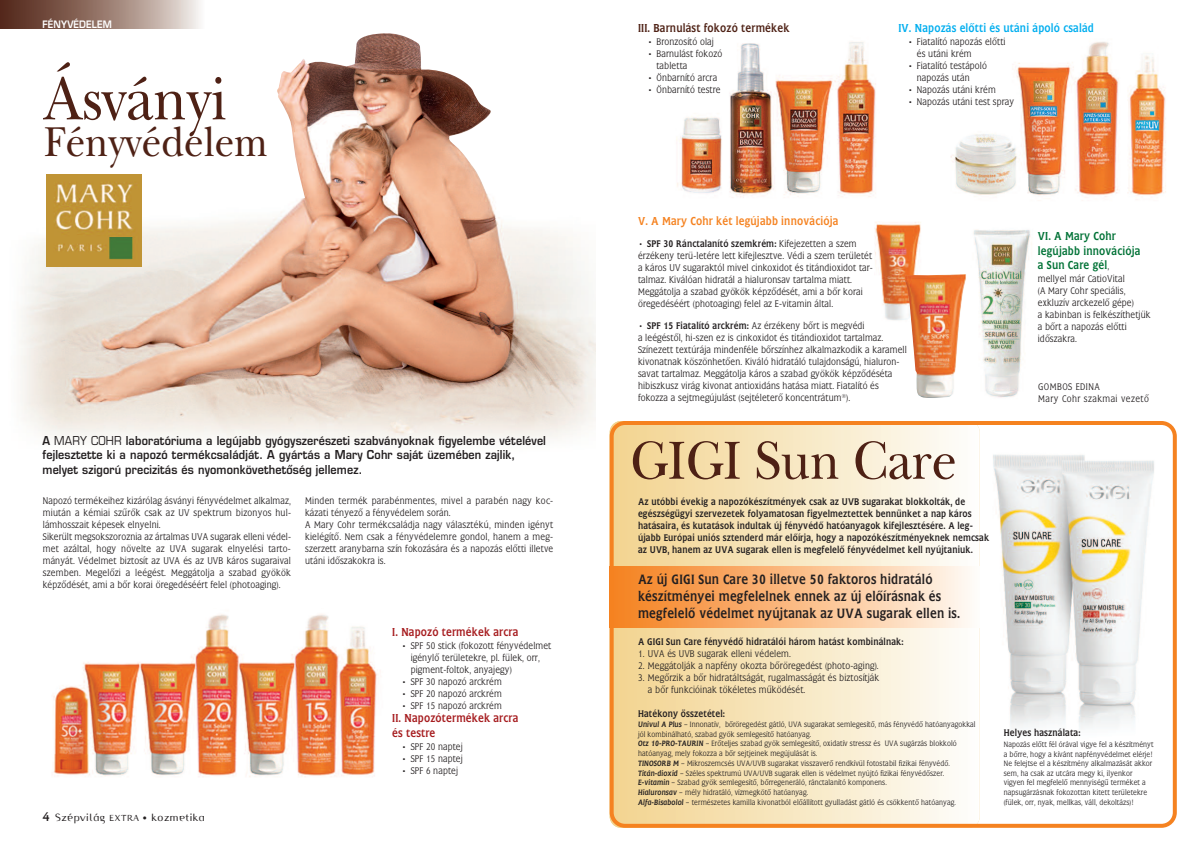
<style>
.page{position:relative;width:1191px;height:842px;background:#fff}
.page>*{position:absolute;margin:0;border:0;box-sizing:border-box;transform-origin:0 0}
.t1{font:63px "H New Baskerville Roman";color:#4e2115;scale:.9 1}
.t2{font:56px "H New Baskerville Roman";color:#4e2115;scale:.9 1}
.t3{font:43.6px "H New Baskerville Roman";color:#4e2115;scale:.9 1}
.t4{font:14px/16.8px "Flange Regular Hun";letter-spacing:.015em;color:#231f20;scale:.9 1}
.t5{font:12px/14.4px "H Eurostyle Demi";letter-spacing:.015em;color:#231f20;scale:.9 1}
.t6{font:12px/14.4px "Flange Regular Hun";letter-spacing:.015em;color:#a61c1f;scale:.9 1}
.t7{font:12px/14.4px "Flange Regular Hun";letter-spacing:.015em;color:#007236;scale:.9 1}
.t8{font:12px "Flange Regular Hun";letter-spacing:.015em;color:#00aeef;scale:.9 1}
.t9{font:12px "Flange Regular Hun";letter-spacing:.015em;color:#f58220;scale:.9 1}
.t10{font:12px "Flange Regular Hun";letter-spacing:.015em;color:#4e2115;scale:.9 1}
.t11{font:11px "Censor Sans";letter-spacing:.05em;color:#231f20}
.t12{font:10px/12px "Flange Light Hun";letter-spacing:.015em;color:#231f20;scale:.9 1}
.t13{font:10px/12px "Flange Regular Hun";letter-spacing:.015em;color:#231f20;scale:.9 1}
.t14{font:10px/12px "Flange Light Hun";letter-spacing:.015em;color:#231f20}
.t15{font:10px/12px "Flange Light Hun";letter-spacing:.05em;color:#231f20;scale:.9 1}
.t16{font:10px "H Eurostyle Demi";letter-spacing:.015em;color:#fff;scale:.9 1}
.t17{font:8px/9.7px "Flange Light Hun";letter-spacing:.015em;color:#231f20;scale:.9 1}
.s1{font-family:"H Eurostyle"}
.s2{font-weight:700;font-size:13px}
.s3{font-size:9px}
.s4{font-family:"Flange Light Hun"}
.s5{font-family:"Flange Light Hun";font-size:10px;color:#231f20}
.s6{font-family:"Flange Regular Italic Hun"}
</style>
<div class="page">
<img style="left:19px;top:33px;width:576px;height:408px">
<img style="left:0;top:0;width:200px;height:28px">
<img style="left:53px;top:614px;width:325px;height:163px">
<img style="left:676px;top:42px;width:200px;height:156px">
<img style="left:950px;top:42px;width:216px;height:158px">
<img style="left:973px;top:229px;width:57px;height:169px">
<img style="left:875px;top:221px;width:46px;height:99px">
<img style="left:905px;top:274px;width:61px;height:124px">
<img style="left:46px;top:174px;width:95px;height:93px">
<svg style="left:609px;top:421px;width:567px;height:407px"></svg>
<div style="left:985px;top:446px;width:182px;height:334px;background:#fff"></div>
<img style="left:993px;top:454px;width:161px;height:274px">
<p class="t16" style="left:43px;top:19px;width:79px">FÉNYVÉDELEM</p>
<h1 class="t1" style="left:44px;top:61px;width:204px">Ásványi</h1>
<h3 class="t3" style="left:44px;top:116px;width:250px">Fényvédelem</h3>
<p class="t5" style="left:43px;top:433px;width:561px">A <span class="s1">MARY COHR</span> laboratóriuma a legújabb gyógyszerészeti szabványoknak figyelembe vételével fejlesztette ki a napozó termékcsaládját. A gyártás a Mary Cohr saját üzemében zajlik, melyet szigorú precizitás és nyomonkövethetôség jellemez.</p>
<p class="t12" style="left:43px;top:494px;width:277px">Napozó termékeihez kizárólag ásványi fényvédelmet alkalmaz, miután a kémiai szûrôk csak az UV spektrum bizonyos hul&shy;lámhosszait képesek elnyelni.<br>Sikerült megsokszoroznia az ártalmas UVA sugarak elleni védel&shy;met azáltal, hogy növelte az UVA sugarak elnyelési tarto&shy;mányát. Védelmet biztosít az UVA és az UVB káros sugaraival szemben. Megelôzi a leégést. Meggátolja a szabad gyökök képzôdését, ami a bôr korai öregedéséért felel (photoaging).</p>
<p class="t12" style="left:305px;top:494px;width:277px">Minden termék parabénmentes, mivel a parabén nagy koc&shy;kázati tényezô a fényvédelem során.<br>A Mary Cohr termékcsaládja nagy választékú, minden igényt kielégítô. Nem csak a fényvédelemre gondol, hanem a meg&shy;szerzett aranybarna szín fokozására és a napozás elôtti illetve utáni idôszakokra is.</p>
<p class="t11" style="left:43px;top:810px;width:164px"><span class="s2">4</span> Szépvilág <span class="s3">EXTRA •</span> kozmetika</p>
<p class="t6" style="left:392px;top:625px;width:142px">I. Napozó termékek arcra</p>
<p class="t14" style="left:411px;top:639px;width:142px;text-indent:-9px">• SPF 50 stick (fokozott fényvédelmet igénylô területekre, pl. fülek, orr, pigment-foltok, anyajegy)</p>
<p class="t14" style="left:401px;top:675px;width:102px">• SPF 30 napozó arckrém</p>
<p class="t14" style="left:401px;top:687px;width:102px">• SPF 20 napozó arckrém</p>
<p class="t14" style="left:401px;top:699px;width:102px">• SPF 15 napozó arckrém</p>
<p class="t6" style="left:392px;top:711px;width:142px">II. Napozótermékek arcra és testre</p>
<p class="t14" style="left:401px;top:740px;width:63px">• SPF 20 naptej</p>
<p class="t14" style="left:401px;top:752px;width:63px">• SPF 15 naptej</p>
<p class="t14" style="left:401px;top:764px;width:58px">• SPF 6 naptej</p>
<p class="t10" style="left:638px;top:21px;width:170px">III. Barnulást fokozó termékek</p>
<p class="t14" style="left:647px;top:36px;width:68px">• Bronzosító olaj</p>
<p class="t14" style="left:656px;top:48px;width:67px;text-indent:-9px">• Barnulást fokozó tabletta</p>
<p class="t14" style="left:647px;top:72px;width:72px">• Önbarnító arcra</p>
<p class="t14" style="left:647px;top:84px;width:75px">• Önbarnító testre</p>
<p class="t8" style="left:898px;top:21px;width:219px">IV. Napozás elôtti és utáni ápoló család</p>
<p class="t14" style="left:917px;top:36px;width:90px;text-indent:-9px">• Fiatalító napozás elôtti és utáni krém</p>
<p class="t14" style="left:917px;top:60px;width:72px;text-indent:-9px">• Fiatalító testápoló napozás után</p>
<p class="t14" style="left:907px;top:84px;width:90px">• Napozás utáni krém</p>
<p class="t14" style="left:907px;top:96px;width:108px">• Napozás utáni test spray</p>
<p class="t9" style="left:638px;top:214px;width:224px">V. A Mary Cohr két legújabb innovációja</p>
<p class="t13" style="left:638px;top:237px;width:244px">• SPF 30 Ránctalanító szemkrém: <span class="s4">Kifejezetten a szem</span></p>
<p class="t12" style="left:638px;top:250px;width:262px">érzékeny terü-letére lett kifejlesztve. Védi a szem területét a káros UV sugaraktól mivel cinkoxidot és titándioxidot tar&shy;talmaz. Kiválóan hidratál a hialuronsav tartalma miatt.<br>Meggátolja a szabad gyökök képzôdését, ami a bôr korai öregedéséért (photoaging) felel az E-vitamin által.</p>
<p class="t13" style="left:638px;top:320px;width:253px">• SPF 15 Fiatalító arckrém: <span class="s4">Az érzékeny bôrt is megvédi</span></p>
<p class="t12" style="left:638px;top:332px;width:300px">a leégéstôl, hi-szen ez is cinkoxidot és titándioxidot tartalmaz.<br>Színezett textúrája mindenféle bôrszínhez alkalmazkodik a karamell kivonatnak köszönhetôen. Kiváló hidratáló tulajdonságú, hialuron&shy;savat tartalmaz. Meggátolja káros a szabad gyökök képzôdéséta hibiszkusz virág kivonat antioxidáns hatása miatt. Fiatalító és fokozza a sejtmegújulást (sejtéleterô koncentrátum<sup>®</sup>).</p>
<p class="t7" style="left:1037px;top:229px;width:115px">VI. A Mary Cohr legújabb innovációja a Sun Care gél<span class="s5">,</span></p>
<p class="t12" style="left:1037px;top:273px;width:127px">mellyel már CatioVital<br>(A Mary Cohr speciális, exkluzív arckezelô gépe)<br>a kabinban is felkészíthetjük a bôrt a napozás elôtti idôszakra.</p>
<p class="t15" style="left:1038px;top:380px;width:124px">GOMBOS EDINA<br>Mary Cohr szakmai vezetô</p>
<h2 class="t2" style="left:630px;top:427px;width:364px">GIGI Sun Care</h2>
<p class="t13" style="left:638px;top:495px;width:392px">Az utóbbi évekig a napozókészítmények csak az UVB sugarakat blokkolták, de egészségügyi szervezetek folyamatosan figyelmeztettek bennünket a nap káros hatásaira, és kutatások indultak új fényvédô hatóanyagok kifejlesztésére. A leg&shy;újabb Európai uniós sztenderd már elôírja, hogy a napozókészítményeknek nemcsak az UVB, hanem az UVA sugarak ellen is megfelelô fényvédelmet kell nyújtaniuk.</p>
<h3 class="t4" style="left:638px;top:571px;width:359px">Az új GIGI Sun Care 30 illetve 50 faktoros hidratáló készítményei megfelelnek ennek az új elôírásnak és megfelelô védelmet nyújtanak az UVA sugarak ellen is.</h3>
<p class="t13" style="left:638px;top:636px;width:296px">A GIGI Sun Care fényvédô hidratálói három hatást kombinálnak:</p>
<p class="t12" style="left:638px;top:648px;width:171px">1. UVA és UVB sugarak elleni védelem.</p>
<p class="t12" style="left:638px;top:660px;width:269px">2. Meggátolják a napfény okozta bôröregedést (photo-aging).</p>
<p class="t12" style="left:648px;top:672px;width:258px;text-indent:-10px">3. Megôrzik a bôr hidratáltságát, rugalmasságát és biztosítják a bôr funkcióinak tökéletes mûködését.</p>
<p class="t13" style="left:638px;top:707px;width:98px">Hatékony összetétel:</p>
<p class="t17" style="left:638px;top:719px;width:376px"><span class="s6">Univul A Plus</span> – Innonatív, bôröregedést gátló, UVA sugarakat semlegesítô, más fényvédô hatóanyagokkal jól kombinálható, szabad gyök semlegesítô hatóanyag.<br><span class="s6">Otz 10-PRO-TAURIN</span> – Erôteljes szabad gyök semlegesítô, oxidatív stressz és UVA sugárzás blokkoló hatóanyag, mely fokozza a bôr sejtjeinek megújulását is.<br><span class="s6">TINOSORB M</span> – Mikroszemcsés UVA/UVB sugarakat visszaverô rendkívül fotostabil fizikai fényvédô.<br><span class="s6">Titán-dioxid</span> – Széles spektrumú UVA/UVB sugarak ellen is védelmet nyújtó fizikai fényvédôszer.<br><span class="s6">E-vitamin</span> – Szabad gyök semlegesítô, bôrregeneráló, ránctalanító komponens.<br><span class="s6">Hialuronsav</span> – mély hidratáló, vízmegkötô hatóanyag.<br><span class="s6">Alfa-Bisabolol</span> – természetes kamilla kivonatból elôállított gyulladást gátló és csökkentô hatóanyag.</p>
<p class="t13" style="left:1003px;top:727px;width:87px">Helyes használata:</p>
<p class="t17" style="left:1003px;top:739px;width:168px">Napozás elôtt fél órával vigye fel a készítményt a bôrre, hogy a kívánt napfényvédelmet elérje!<br>Ne felejtse el a készítmény alkalmazását akkor sem, ha csak az utcára megy ki, ilyenkor vigyen fel megfelelô mennyiségû terméket a napsugárzásnak fokozottan kitett területekre (fülek, orr, nyak, mellkas, váll, dekoltázs)!</p>
</div>
